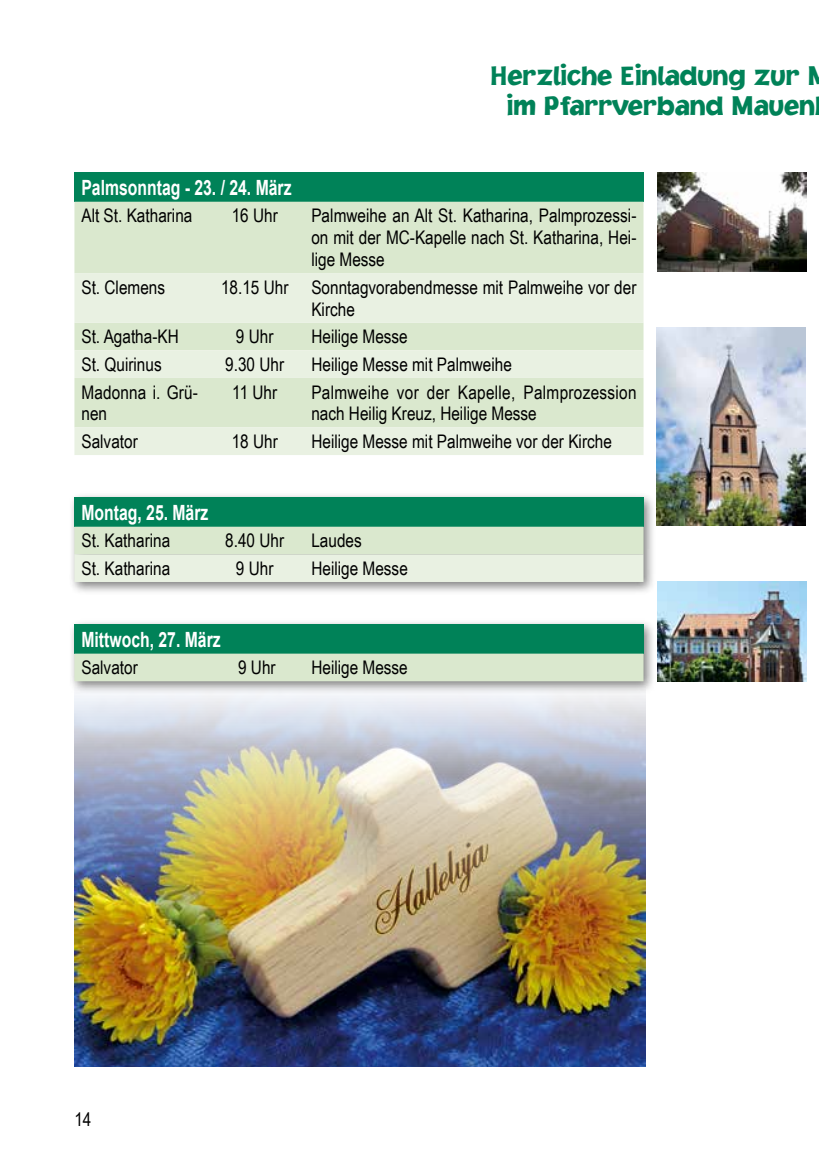
<style>
.page{position:relative;width:819px;height:1166px;background:#fff}
.page>*{position:absolute;margin:0;border:0;box-sizing:border-box;transform-origin:0 0}
.t1{font:28px/29.8px "Jacoby ICG Black";color:#008258;text-align:center}
.t2{font:700 21px "Arial";color:#fff;scale:.75 1}
.t3{font:18.72px/21.9px "Arial Narrow";color:#000}
</style>
<div class="page">
<div style="left:68px;top:618px;width:588px;height:76px;background:#000;opacity:.5"></div>
<div style="left:74px;top:624px;width:569px;height:29px;background:#008258"></div>
<div style="left:74px;top:653px;width:569px;height:28px;background:#dae8ce"></div>
<div style="left:68px;top:491px;width:588px;height:104px;background:#000;opacity:.5"></div>
<div style="left:74px;top:497px;width:569px;height:30px;background:#008258"></div>
<svg style="left:74px;top:527px;width:569px;height:55px;background:#e1ecd7"></svg>
<img style="left:657px;top:581px;width:149px;height:100px">
<img style="left:657px;top:172px;width:149px;height:100px">
<img style="left:656px;top:327px;width:149px;height:199px">
<div style="left:74px;top:172px;width:569px;height:30px;background:#008258"></div>
<div style="left:74px;top:202px;width:569px;height:71px;background:#dae8ce"></div>
<svg style="left:74px;top:273px;width:569px;height:182px;background:#e2edd9"></svg>
<img style="left:74px;top:684px;width:571px;height:383px">
<h1 class="t1" style="left:491px;top:60px;width:340px">Herzliche Einladung zur M im Pfarrverband Mauen</h1>
<p class="t2" style="left:81px;top:172px;width:282px">Palmsonntag - 23. / 24. März</p>
<p class="t3" style="left:81px;top:204px;width:112px">Alt St. Katharina</p>
<p class="t3" style="left:232px;top:204px;width:48px">16 Uhr</p>
<p class="t3" style="left:311px;top:204px;width:326px;text-align:justify">Palmweihe an Alt St. Katharina, Palmprozessi&shy;on mit der MC-Kapelle nach St. Katharina, Hei&shy;lige Messe</p>
<p class="t3" style="left:81px;top:275px;width:85px">St. Clemens</p>
<p class="t3" style="left:311px;top:275px;width:326px;text-indent:-90px">18.15 Uhr Sonntagvorabendmesse mit Palmweihe vor der<br>Kirche</p>
<p class="t3" style="left:81px;top:325px;width:99px">St. Agatha-KH</p>
<p class="t3" style="left:236px;top:325px;width:39px">9 Uhr</p>
<p class="t3" style="left:311px;top:325px;width:98px">Heilige Messe</p>
<p class="t3" style="left:81px;top:353px;width:82px">St. Quirinus</p>
<p class="t3" style="left:225px;top:353px;width:60px">9.30 Uhr</p>
<p class="t3" style="left:311px;top:353px;width:202px">Heilige Messe mit Palmweihe</p>
<p class="t3" style="left:81px;top:380px;width:118px">Madonna i. Grü&shy;nen</p>
<p class="t3" style="left:232px;top:380px;width:46px">11 Uhr</p>
<p class="t3" style="left:311px;top:380px;width:327px">Palmweihe vor der Kapelle, Palmprozession nach Heilig Kreuz, Heilige Messe</p>
<p class="t3" style="left:81px;top:430px;width:58px">Salvator</p>
<p class="t3" style="left:232px;top:430px;width:48px">18 Uhr</p>
<p class="t3" style="left:311px;top:430px;width:302px">Heilige Messe mit Palmweihe vor der Kirche</p>
<p class="t2" style="left:81px;top:497px;width:171px">Montag, 25. März</p>
<p class="t3" style="left:81px;top:529px;width:90px">St. Katharina</p>
<p class="t3" style="left:225px;top:529px;width:60px">8.40 Uhr</p>
<p class="t3" style="left:311px;top:529px;width:52px">Laudes</p>
<p class="t3" style="left:81px;top:557px;width:90px">St. Katharina</p>
<p class="t3" style="left:236px;top:557px;width:39px">9 Uhr</p>
<p class="t3" style="left:311px;top:557px;width:98px">Heilige Messe</p>
<p class="t2" style="left:81px;top:624px;width:187px">Mittwoch, 27. März</p>
<p class="t3" style="left:81px;top:656px;width:58px">Salvator</p>
<p class="t3" style="left:238px;top:656px;width:39px">9 Uhr</p>
<p class="t3" style="left:311px;top:656px;width:98px">Heilige Messe</p>
<p class="t3" style="left:74px;top:1108px;width:19px">14</p>
</div>
